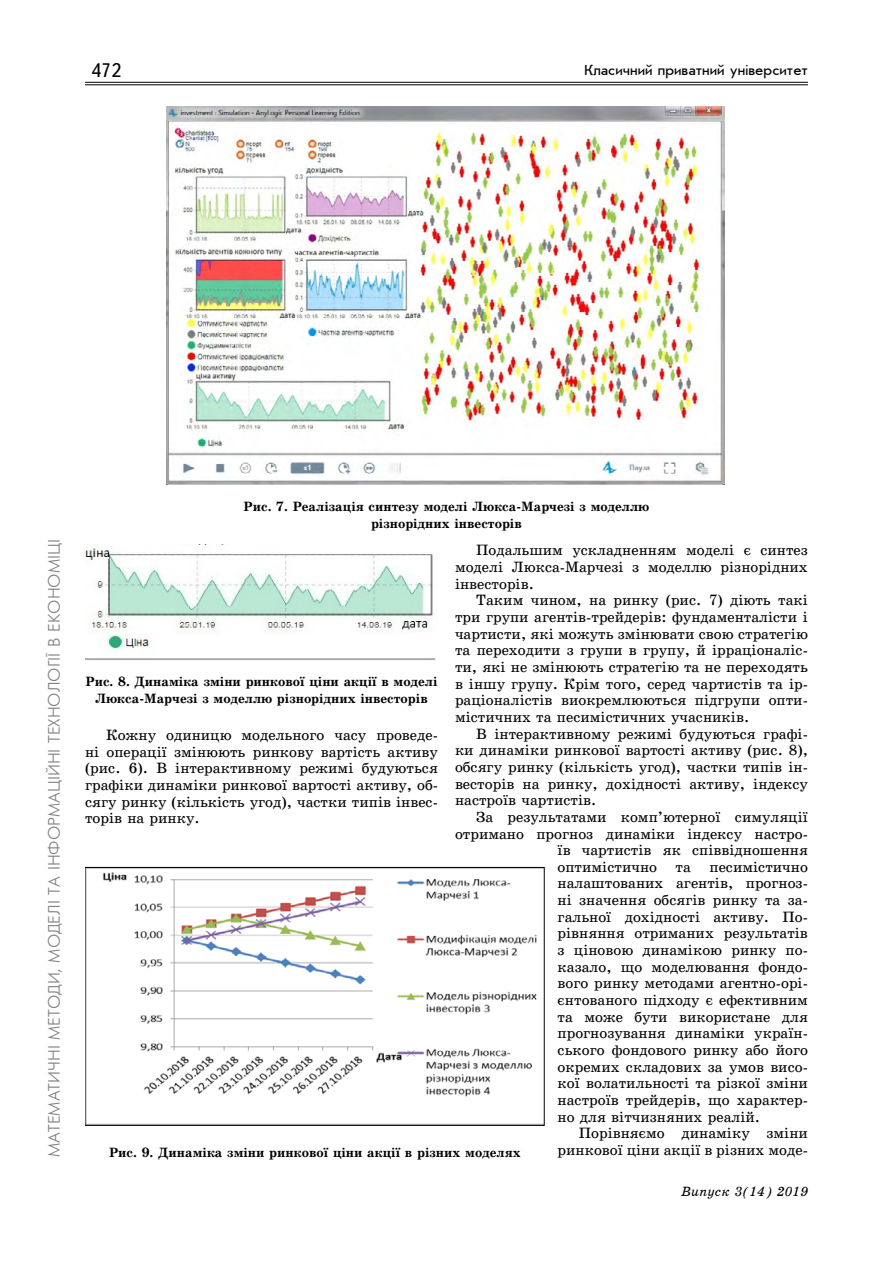
<style>
.page{position:relative;width:893px;height:1263px;background:#fff}
.page>*{position:absolute;margin:0;border:0;box-sizing:border-box;transform-origin:0 0}
.t1{font:19.5px "Ukrainian Text";color:#000}
.t2{font:16.5px "Ukrainian Futuris";color:#808285}
.t3{font:15px/16.6px "Ukrainian School";color:#000;text-align:justify}
.t4{font:15px "Ukrainian Journal Sans";color:#000}
.t5{font:700 13.5px/16.6px "Ukrainian School";color:#000;text-align:center}
.t6{font:italic 13.5px "Ukrainian School";color:#000}
</style>
<div class="page">
<hr style="left:85px;top:82px;width:723px;height:1px;background:#000">
<hr style="left:85px;top:85px;width:723px;height:1px;background:#000">
<img style="left:166px;top:106px;width:559px;height:378px">
<img style="left:85px;top:546px;width:351px;height:114px">
<img style="left:87px;top:872px;width:456px;height:252px">
<div style="left:85px;top:867px;width:460px;height:259px;border:1px solid #000"></div>
<h1 class="t1" style="left:91px;top:60px;width:32px">472</h1>
<p class="t4" style="left:584px;top:63px;width:225px">Класичний приватний університет</p>
<p class="t5" style="left:244px;top:499px;width:407px">Рис. 7. Реалізація синтезу моделі Люкса-Марчезі з моделлю різнорідних інвесторів</p>
<p class="t2" style="left:46px;top:1157px;width:619px;rotate:-90deg">МАТЕМАТИЧНІ МЕТОДИ, МОДЕЛІ ТА ІНФОРМАЦІЙНІ ТЕХНОЛОГІЇ В ЕКОНОМІЦІ</p>
<p class="t3" style="left:455px;top:542px;width:354px;text-indent:21px">Подальшим ускладненням моделі є синтез моделі Люкса-Марчезі з моделлю різнорідних інвесторів.</p>
<p class="t3" style="left:455px;top:592px;width:354px;text-indent:21px">Таким чином, на ринку (рис. 7) діють такі три групи агентів-трейдерів: фундаменталісти і чартисти, які можуть змінювати свою стратегію та переходити з групи в групу, й ірраціоналіс&shy;ти, які не змінюють стратегію та не переходять в іншу групу. Крім того, серед чартистів та ір&shy;раціоналістів виокремлюються підгрупи опти&shy;містичних та песимістичних учасників.</p>
<p class="t3" style="left:455px;top:725px;width:354px;text-indent:21px">В інтерактивному режимі будуються графі&shy;ки динаміки ринкової вартості активу (рис. 8), обсягу ринку (кількість угод), частки типів ін&shy;весторів на ринку, дохідності активу, індексу настроїв чартистів.</p>
<p class="t3" style="left:476px;top:808px;width:333px">За результатами комп’ютерної симуляції</p>
<p class="t3" style="left:455px;top:825px;width:354px">отримано прогноз динаміки індексу настро-</p>
<p class="t3" style="left:558px;top:842px;width:252px">їв чартистів як співвідношення</p>
<p class="t3" style="left:558px;top:858px;width:252px">оптимістично та песимістично</p>
<p class="t3" style="left:558px;top:875px;width:252px">налаштованих агентів, прогноз-</p>
<p class="t3" style="left:558px;top:892px;width:252px">ні значення обсягів ринку та за-</p>
<p class="t3" style="left:558px;top:908px;width:252px">гальної дохідності активу. По-</p>
<p class="t3" style="left:558px;top:925px;width:252px">рівняння отриманих результатів</p>
<p class="t3" style="left:558px;top:942px;width:252px">з ціновою динамікою ринку по-</p>
<p class="t3" style="left:558px;top:958px;width:252px">казало, що моделювання фондо-</p>
<p class="t3" style="left:558px;top:975px;width:252px">вого ринку методами агентно-орі-</p>
<p class="t3" style="left:558px;top:992px;width:252px">єнтованого підходу є ефективним</p>
<p class="t3" style="left:558px;top:1008px;width:252px">та може бути використане для</p>
<p class="t3" style="left:558px;top:1025px;width:252px">прогнозування динаміки україн-</p>
<p class="t3" style="left:558px;top:1041px;width:252px">ського фондового ринку або його</p>
<p class="t3" style="left:558px;top:1058px;width:252px">окремих складових за умов висо-</p>
<p class="t3" style="left:558px;top:1075px;width:252px">кої волатильності та різкої зміни</p>
<p class="t3" style="left:558px;top:1091px;width:252px">настроїв трейдерів, що характер-</p>
<p class="t3" style="left:558px;top:1108px;width:204px">но для вітчизняних реалій.</p>
<p class="t3" style="left:579px;top:1125px;width:231px">Порівняємо динаміку зміни</p>
<p class="t3" style="left:558px;top:1141px;width:252px">ринкової ціни акції в різних моде-</p>
<p class="t5" style="left:86px;top:673px;width:353px">Рис. 8. Динаміка зміни ринкової ціни акції в моделі<br>Люкса-Марчезі з моделлю різнорідних інвесторів</p>
<p class="t3" style="left:85px;top:727px;width:354px;text-indent:21px">Кожну одиницю модельного часу проведе&shy;ні операції змінюють ринкову вартість активу (рис. 6). В інтерактивному режимі будуються графіки динаміки ринкової вартості активу, об&shy;сягу ринку (кількість угод), частки типів інвес&shy;торів на ринку.</p>
<p class="t5" style="left:109px;top:1144px;width:413px">Рис. 9. Динаміка зміни ринкової ціни акції в різних моделях</p>
<p class="t6" style="left:681px;top:1183px;width:129px">Випуск 3(14) 2019</p>
</div>
